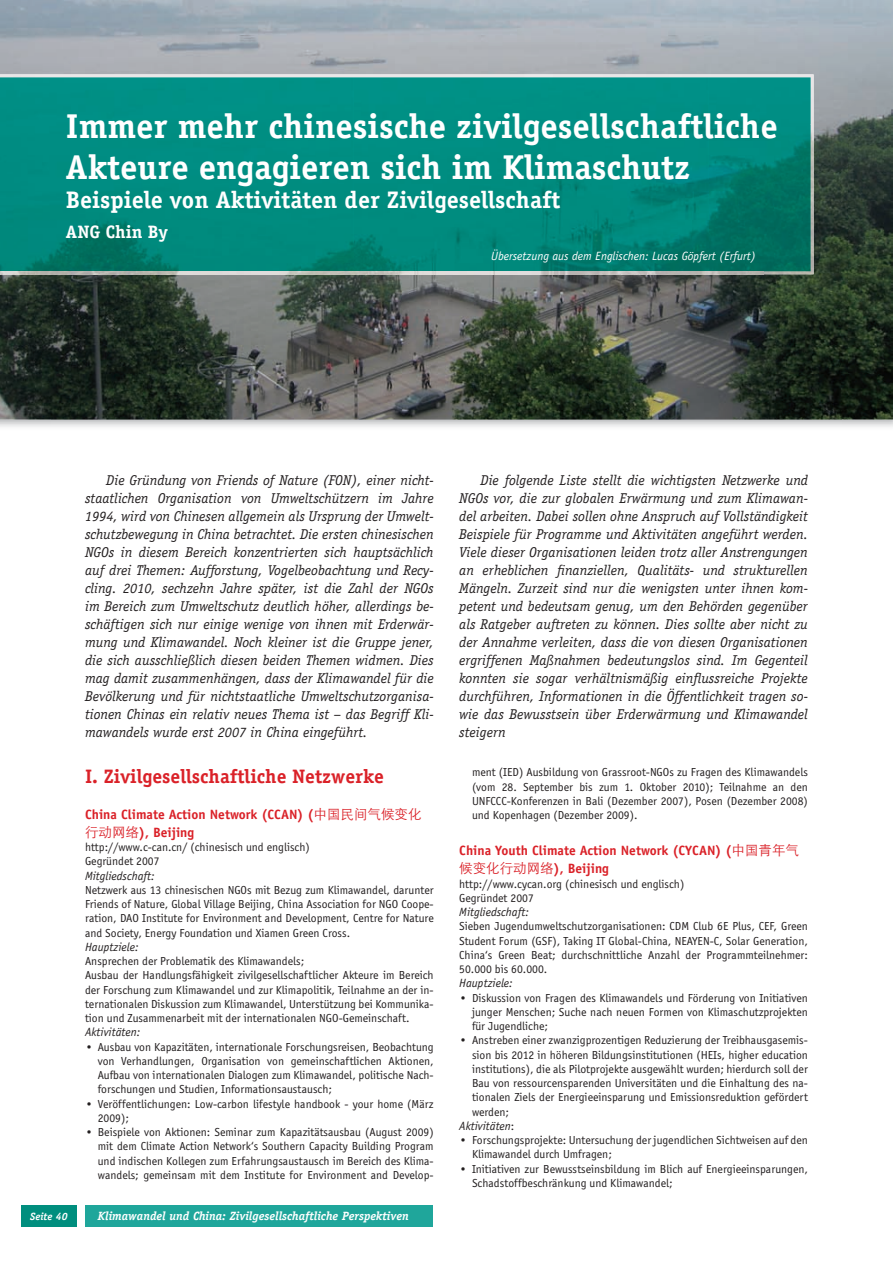
<style>
.page{position:relative;width:893px;height:1263px;background:#fff}
.page>*{position:absolute;margin:0;border:0;box-sizing:border-box;transform-origin:0 0}
.t1{font:700 34.5px/41.4px "Officina Serif";color:#fff}
.t2{font:700 24px "Officina Serif";color:#fff}
.t3{font:700 19.5px "Officina Serif";color:#da2128}
.t4{font:700 18px "Officina Serif";color:#fff}
.t5{font:italic 14.25px/18px "Officina Serif";color:#231f20;text-align:justify}
.t6{font:700 13.5px/18px "Officina Sans";color:#da2128}
.t7{font:12px/14.2px "Officina Sans";color:#231f20}
.t8{font:italic 12px "Officina Sans";color:#231f20}
.t9{font:italic 700 12px "Officina Serif";color:#fff}
.t10{font:italic 12px "Officina Sans";color:#fff}
.t11{font:italic 700 10.5px "Officina Serif";color:#fff}
.s1{font-family:"ST Xihei";font-weight:400}
.s2{font-style:normal}
</style>
<div class="page">
<div style="left:21px;top:1205px;width:56px;height:21px;background:#008e7e"></div>
<div style="left:85px;top:1205px;width:348px;height:21px;background:#1fa69b"></div>
<img style="left:0;top:0;width:893px;height:420px">
<img style="left:0;top:125px;width:763px;height:146px">
<img style="left:0;top:74px;width:814px;height:51px">
<img style="left:763px;top:124px;width:51px;height:150px">
<img style="left:0;top:271px;width:763px;height:3px">
<h1 class="t1" style="left:66px;top:105px;width:713px">Immer mehr chinesische zivilgesellschaftliche<br>Akteure engagieren sich im Klimaschutz</h1>
<h2 class="t2" style="left:66px;top:185px;width:496px">Beispiele von Aktivitäten der Zivilgesellschaft</h2>
<h3 class="t4" style="left:66px;top:221px;width:103px">ANG Chin By</h3>
<p class="t10" style="left:491px;top:249px;width:266px">Übersetzung aus dem Englischen: Lucas Göpfert (Erfurt)</p>
<p class="t5" style="left:85px;top:471px;width:350px;text-indent:21px">Die Gründung von Friends of Nature (FON), einer nicht&shy;staatlichen Organisation von Umweltschützern im Jahre 1994, wird von Chinesen allgemein als Ursprung der Umwelt&shy;schutzbewegung in China betrachtet. Die ersten chinesischen NGOs in diesem Bereich konzentrierten sich hauptsächlich auf drei Themen: Aufforstung, Vogelbeobachtung und Recy&shy;cling. 2010, sechzehn Jahre später, ist die Zahl der NGOs im Bereich zum Umweltschutz deutlich höher, allerdings be&shy;schäftigen sich nur einige wenige von ihnen mit Erderwär&shy;mung und Klimawandel. Noch kleiner ist die Gruppe jener, die sich ausschließlich diesen beiden Themen widmen. Dies mag damit zusammenhängen, dass der Klimawandel für die Bevölkerung und für nichtstaatliche Umweltschutzorganisa&shy;tionen Chinas ein relativ neues Thema ist – das Begriff Kli&shy;mawandels wurde erst 2007 in China eingeführt.</p>
<p class="t5" style="left:459px;top:471px;width:350px;text-indent:21px">Die folgende Liste stellt die wichtigsten Netzwerke und NGOs vor, die zur globalen Erwärmung und zum Klimawan&shy;del arbeiten. Dabei sollen ohne Anspruch auf Vollständigkeit Beispiele für Programme und Aktivitäten angeführt werden.<br>Viele dieser Organisationen leiden trotz aller Anstrengungen an erheblichen finanziellen, Qualitäts- und strukturellen Mängeln. Zurzeit sind nur die wenigsten unter ihnen kom&shy;petent und bedeutsam genug, um den Behörden gegenüber als Ratgeber auftreten zu können. Dies sollte aber nicht zu der Annahme verleiten, dass die von diesen Organisationen ergriffenen Maßnahmen bedeutungslos sind. Im Gegenteil konnten sie sogar verhältnismäßig einflussreiche Projekte durchführen, Informationen in die Öffentlichkeit tragen so&shy;wie das Bewusstsein über Erderwärmung und Klimawandel steigern</p>
<h3 class="t3" style="left:85px;top:764px;width:300px">I. Zivilgesellschaftliche Netzwerke</h3>
<p class="t6" style="left:85px;top:805px;width:338px">China Climate Action Network (CCAN) (<span class="s1">中国民间气候变化行动网络</span>), Beijing</p>
<p class="t7" style="left:85px;top:840px;width:226px">http://www.c-can.cn/ (chinesisch und englisch)<br>Gegründet 2007</p>
<p class="t8" style="left:85px;top:869px;width:71px">Mitgliedschaft:</p>
<p class="t7" style="left:85px;top:883px;width:350px;text-align:justify">Netzwerk aus 13 chinesischen NGOs mit Bezug zum Klimawandel, darunter Friends of Nature, Global Village Beijing, China Association for NGO Coope&shy;ration, DAO Institute for Environment and Development, Centre for Nature and Society, Energy Foundation und Xiamen Green Cross.</p>
<p class="t8" style="left:85px;top:940px;width:55px">Hauptziele:</p>
<p class="t7" style="left:85px;top:954px;width:350px">Ansprechen der Problematik des Klimawandels;<br>Ausbau der Handlungsfähigkeit zivilgesellschaftlicher Akteure im Bereich der Forschung zum Klimawandel und zur Klimapolitik, Teilnahme an der in&shy;ternationalen Diskussion zum Klimawandel, Unterstützung bei Kommunika&shy;tion und Zusammenarbeit mit der internationalen NGO-Gemeinschaft.</p>
<p class="t8" style="left:85px;top:1025px;width:57px">Aktivitäten:</p>
<p class="t7" style="left:98px;top:1040px;width:337px;text-align:justify;text-indent:-13px">• Ausbau von Kapazitäten, internationale Forschungsreisen, Beobachtung von Verhandlungen, Organisation von gemeinschaftlichen Aktionen, Aufbau von internationalen Dialogen zum Klimawandel, politische Nach&shy;forschungen und Studien, Informationsaustausch;</p>
<p class="t7" style="left:98px;top:1097px;width:337px;text-indent:-13px">• Veröffentlichungen: Low-carbon lifestyle handbook - your home (März<br>2009);</p>
<p class="t7" style="left:98px;top:1125px;width:337px;text-align:justify;text-indent:-13px">• Beispiele von Aktionen: Seminar zum Kapazitätsausbau (August 2009) mit dem Climate Action Network‘s Southern Capacity Building Program und indischen Kollegen zum Erfahrungsaustausch im Bereich des Klima&shy;wandels; gemeinsam mit dem Institute for Environment and Develop-</p>
<p class="t11" style="left:30px;top:1210px;width:39px">Seite 40</p>
<p class="t9" style="left:98px;top:1209px;width:313px">Klimawandel und China: Zivilgesellschaftliche Perspektiven</p>
<p class="t7" style="left:472px;top:765px;width:337px;text-align:justify">ment (IED) Ausbildung von Grassroot-NGOs zu Fragen des Klimawandels (vom 28. September bis zum 1. Oktober 2010); Teilnahme an den UNFCCC-Konferenzen in Bali (Dezember 2007), Posen (Dezember 2008) und Kopenhagen (Dezember 2009).</p>
<p class="t6" style="left:459px;top:841px;width:341px">China Youth Climate Action Network (CYCAN) (<span class="s1">中国青年气候变化行动网络</span>), Beijing</p>
<p class="t7" style="left:459px;top:877px;width:227px">http://www.cycan.org (chinesisch und englisch)<br>Gegründet 2007</p>
<p class="t8" style="left:459px;top:905px;width:71px">Mitgliedschaft:</p>
<p class="t7" style="left:459px;top:919px;width:350px;text-align:justify">Sieben Jugendumweltschutzorganisationen: CDM Club 6E Plus, CEF, Green Student Forum (GSF), Taking IT Global-China, NEAYEN-C, Solar Generation, China‘s Green Beat; durchschnittliche Anzahl der Programmteilnehmer:<br>50.000 bis 60.000.</p>
<p class="t8" style="left:459px;top:976px;width:55px">Hauptziele:</p>
<p class="t7" style="left:472px;top:990px;width:337px;text-align:justify;text-indent:-13px">• Diskussion von Fragen des Klimawandels und Förderung von Initiativen junger Menschen; Suche nach neuen Formen von Klimaschutzprojekten für Jugendliche;</p>
<p class="t7" style="left:459px;top:1033px;width:350px">• Anstreben einer zwanzigprozentigen Reduzierung der Treibhausgasemis-</p>
<p class="t7" style="left:472px;top:1047px;width:337px">sion bis 2012 in höheren Bildungsinstitutionen (HEIs, higher education</p>
<p class="t7" style="left:472px;top:1062px;width:337px">institutions), die als Pilotprojekte ausgewählt wurden; hierdurch soll der</p>
<p class="t7" style="left:472px;top:1076px;width:337px">Bau von ressourcensparenden Universitäten und die Einhaltung des na-</p>
<p class="t7" style="left:472px;top:1090px;width:337px">tionalen Ziels der Energieeinsparung und Emissionsreduktion gefördert</p>
<p class="t7" style="left:472px;top:1104px;width:39px">werden;</p>
<p class="t8" style="left:459px;top:1119px;width:57px">Aktivitäten<span class="s2">:</span></p>
<p class="t7" style="left:472px;top:1133px;width:337px;text-indent:-13px">• Forschungsprojekte: Untersuchung der jugendlichen Sichtweisen auf den<br>Klimawandel durch Umfragen;</p>
<p class="t7" style="left:472px;top:1161px;width:337px;text-indent:-13px">• Initiativen zur Bewusstseinsbildung im Blich auf Energieeinsparungen,<br>Schadstoffbeschränkung und Klimawandel;</p>
</div>
